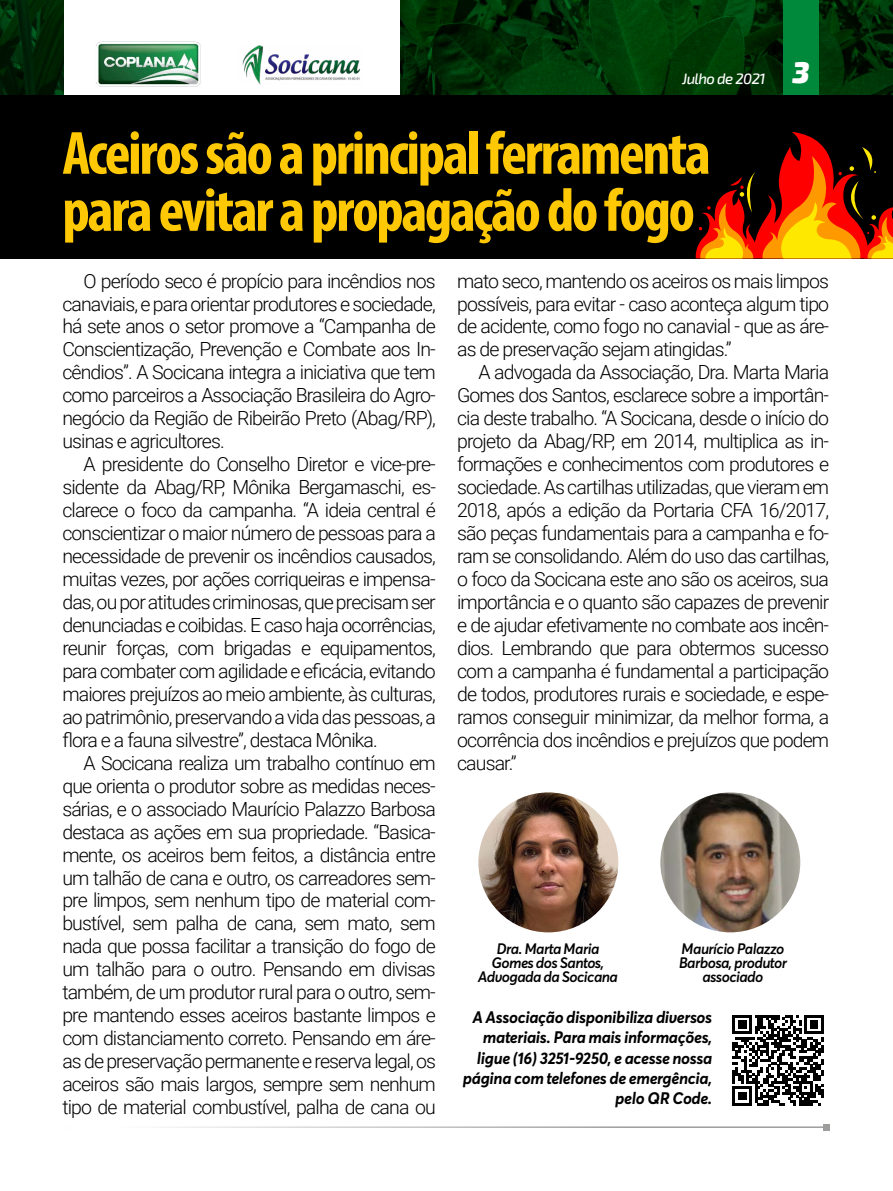
<style>
.page{position:relative;width:893px;height:1191px;background:#fff}
.page>*{position:absolute;margin:0;border:0;box-sizing:border-box;transform-origin:0 0}
.t1{font:700 condensed 61.5px/57px "Myriad Pro";letter-spacing:-.04em;color:#fec904}
.t2{font:300 19.5px/23px "Roboto";letter-spacing:-.045em;color:#000;text-align:justify}
.t3{font:italic 700 16.5px/20.2px "Averta";letter-spacing:-.02em;color:#000;text-align:right}
.t4{font:italic 600 15px/14.2px "Averta";letter-spacing:-.04em;color:#000;text-align:center}
.t5{font:italic 500 15px "Exo 2";letter-spacing:-.04em;color:#fff}
.s1{font-weight:900;font-size:30px}
</style>
<div class="page">
<img style="left:400px;top:0;width:493px;height:95px">
<img style="left:0;top:0;width:64px;height:95px">
<div style="left:783px;top:0;width:36px;height:95px;background:#00893a"></div>
<img style="left:242px;top:45px;width:119px;height:39px">
<img style="left:96px;top:41px;width:105px;height:46px">
<hr style="left:67px;top:1126px;width:759px;height:2px;background:#9d9d9c">
<svg style="left:823px;top:1124px;width:6px;height:6px"></svg>
<div style="left:0;top:95px;width:893px;height:163px;background:#000"></div>
<svg style="left:695px;top:132px;width:198px;height:126px"></svg>
<svg style="left:733px;top:1015px;width:91px;height:90px"></svg>
<img style="left:478px;top:792px;width:140px;height:140px;border-radius:70px">
<img style="left:660px;top:792px;width:140px;height:140px;border-radius:70px">
<p class="t5" style="left:682px;top:70px;width:129px">Julho de 2021 <span class="s1">3</span></p>
<h1 class="t1" style="left:62px;top:123px;width:650px">Aceiros são a principal ferramenta para evitar a propagação do fogo</h1>
<p class="t2" style="left:62px;top:268px;width:375px;text-indent:21px">O período seco é propício para incêndios nos canaviais, e para orientar produtores e sociedade, há sete anos o setor promove a “Campanha de Conscientização, Prevenção e Combate aos In&shy;cêndios”. A Socicana integra a iniciativa que tem como parceiros a Associação Brasileira do Agro&shy;negócio da Região de Ribeirão Preto (Abag/RP), usinas e agricultores.</p>
<p class="t2" style="left:62px;top:452px;width:375px;text-indent:21px">A presidente do Conselho Diretor e vice-pre&shy;sidente da Abag/RP, Mônika Bergamaschi, es&shy;clarece o foco da campanha. “A ideia central é conscientizar o maior número de pessoas para a necessidade de prevenir os incêndios causados, muitas vezes, por ações corriqueiras e impensa&shy;das, ou por atitudes criminosas, que precisam ser denunciadas e coibidas. E caso haja ocorrências, reunir forças, com brigadas e equipamentos, para combater com agilidade e eficácia, evitando maiores prejuízos ao meio ambiente, às culturas, ao patrimônio, preservando a vida das pessoas, a flora e a fauna silvestre”, destaca Mônika.</p>
<p class="t2" style="left:62px;top:750px;width:375px;text-indent:21px">A Socicana realiza um trabalho contínuo em que orienta o produtor sobre as medidas neces&shy;sárias, e o associado Maurício Palazzo Barbosa destaca as ações em sua propriedade. “Basica&shy;mente, os aceiros bem feitos, a distância entre um talhão de cana e outro, os carreadores sem&shy;pre limpos, sem nenhum tipo de material com&shy;bustível, sem palha de cana, sem mato, sem nada que possa facilitar a transição do fogo de um talhão para o outro. Pensando em divisas também, de um produtor rural para o outro, sem&shy;pre mantendo esses aceiros bastante limpos e com distanciamento correto. Pensando em áre&shy;as de preservação permanente e reserva legal, os aceiros são mais largos, sempre sem nenhum tipo de material combustível, palha de cana ou</p>
<p class="t2" style="left:457px;top:268px;width:374px">mato seco, mantendo os aceiros os mais limpos possíveis, para evitar - caso aconteça algum tipo de acidente, como fogo no canavial - que as áre&shy;as de preservação sejam atingidas.”</p>
<p class="t2" style="left:457px;top:360px;width:374px;text-indent:21px">A advogada da Associação, Dra. Marta Maria Gomes dos Santos, esclarece sobre a importân&shy;cia deste trabalho. “A Socicana, desde o início do projeto da Abag/RP, em 2014, multiplica as in&shy;formações e conhecimentos com produtores e sociedade. As cartilhas utilizadas, que vieram em 2018, após a edição da Portaria CFA 16/2017, são peças fundamentais para a campanha e fo&shy;ram se consolidando. Além do uso das cartilhas, o foco da Socicana este ano são os aceiros, sua importância e o quanto são capazes de prevenir e de ajudar efetivamente no combate aos incên&shy;dios. Lembrando que para obtermos sucesso com a campanha é fundamental a participação de todos, produtores rurais e sociedade, e espe&shy;ramos conseguir minimizar, da melhor forma, a ocorrência dos incêndios e prejuízos que podem causar.”</p>
<p class="t4" style="left:478px;top:941px;width:142px">Dra. Marta Maria<br>Gomes dos Santos,<br>Advogada da Socicana</p>
<p class="t4" style="left:679px;top:941px;width:110px">Maurício Palazzo<br>Barbosa, produtor associado</p>
<p class="t3" style="left:463px;top:1007px;width:251px">A Associação disponibiliza diversos materiais. Para mais informações, ligue (16) 3251-9250, e acesse nossa página com telefones de emergência, pelo QR Code.</p>
</div>
